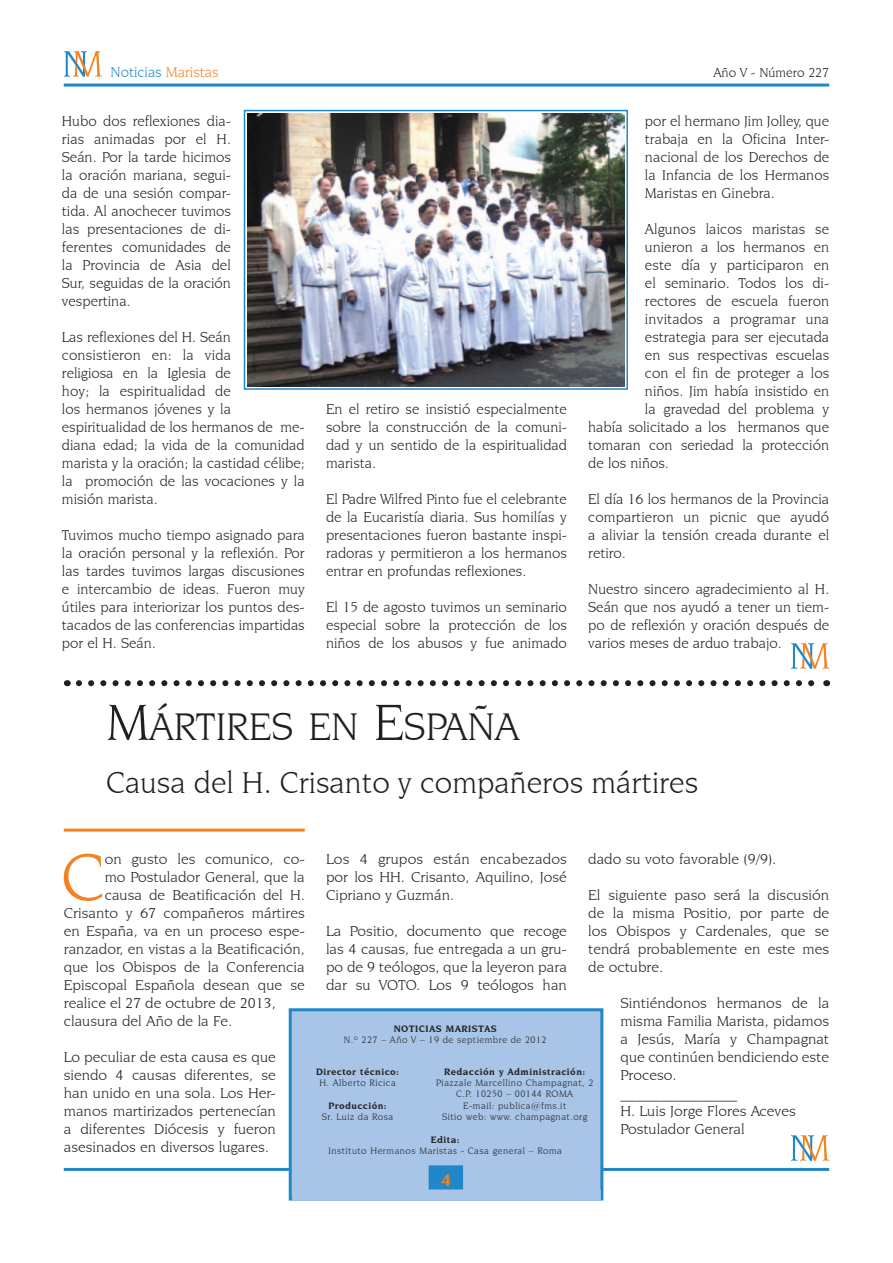
<style>
.page{position:relative;width:893px;height:1263px;background:#fff}
.page>*{position:absolute;margin:0;border:0;box-sizing:border-box;transform-origin:0 0}
.t1{font:70.2px "Novarese IT Cby BT";color:#f58220;scale:1.04 1}
.t2{font:40.5px "Novarese IT Cby BT";color:#231f20}
.t3{font:31.5px "Novarese IT Cby BT";color:#231f20}
.t4{font:700 18px "Novarese IT Cby BT";color:#f58220}
.t5{font:15px/18px "Novarese IT Cby BT";color:#231f20;text-align:justify}
.t6{font:15px/18px "Novarese IT Cby BT";color:#231f20;text-align:justify;scale:1.04 1}
.t7{font:15px "Novarese IT Cby BT";color:#2088c9}
.t8{font:13.5px "Novarese IT Cby BT";color:#231f20}
.t9{font:9.75px/11.2px "Novarese IT Cby BT";letter-spacing:.05em;color:#231f20;text-align:center}
.t10{font:700 9.75px "Novarese IT Cby BT";letter-spacing:.05em;color:#231f20}
.s1{color:#f58220}
.s2{font-size:54px}
</style>
<div class="page">
<hr style="left:64px;top:84px;width:765px;height:3px;background:#2088c9">
<svg style="left:64px;top:51px;width:38px;height:26px"></svg>
<svg style="left:791px;top:1135px;width:38px;height:26px"></svg>
<hr style="left:64px;top:828px;width:241px;height:3px;background:#f58220">
<hr style="left:64px;top:1168px;width:765px;height:3px;background:#2088c9">
<div style="left:289px;top:1008px;width:314px;height:192px;background:#a8c4e6;border:3px solid #2088c9"></div>
<div style="left:429px;top:1165px;width:34px;height:25px;background:#2088c9;border:3px solid #2088c9"></div>
<div style="left:292px;top:1190px;width:309px;height:10px;background:#a8c4e6"></div>
<svg style="left:79px;top:680px;width:736px;height:6px"></svg>
<img style="left:247px;top:113px;width:378px;height:273px">
<div style="left:244px;top:110px;width:384px;height:280px;border:2px solid #2088c9"></div>
<svg style="left:791px;top:643px;width:38px;height:26px"></svg>
<p class="t7" style="left:111px;top:63px;width:110px">Noticias <span class="s1">Maristas</span></p>
<p class="t8" style="left:713px;top:64px;width:117px">Año V - Número 227</p>
<p class="t5" style="left:62px;top:112px;width:171px">Hubo dos reflexiones dia&shy;rias animadas por el H.<br>Seán. Por la tarde hicimos la oración mariana, segui&shy;da de una sesión compar&shy;tida. Al anochecer tuvimos las presentaciones de di&shy;ferentes comunidades de la Provincia de Asia del Sur, seguidas de la oración vespertina.</p>
<p class="t5" style="left:62px;top:328px;width:244px;text-align:left">Las reflexiones del H. Seán consistieron en: la vida<br>religiosa en la Iglesia de<br>hoy; la espiritualidad de<br>los hermanos jóvenes y la espiritualidad de los hermanos de me&shy;diana edad; la vida de la comunidad marista y la oración; la castidad célibe; la promoción de las vocaciones y la misión marista.</p>
<p class="t5" style="left:62px;top:526px;width:244px">Tuvimos mucho tiempo asignado para la oración personal y la reflexión. Por las tardes tuvimos largas discusiones e intercambio de ideas. Fueron muy útiles para interiorizar los puntos des&shy;tacados de las conferencias impartidas por el H. Seán.</p>
<p class="t5" style="left:326px;top:400px;width:242px">En el retiro se insistió especialmente sobre la construcción de la comuni&shy;dad y un sentido de la espiritualidad marista.</p>
<p class="t5" style="left:326px;top:490px;width:242px">El Padre Wilfred Pinto fue el celebrante de la Eucaristía diaria. Sus homilías y presentaciones fueron bastante inspi&shy;radoras y permitieron a los hermanos entrar en profundas reflexiones.</p>
<p class="t5" style="left:326px;top:598px;width:242px">El 15 de agosto tuvimos un seminario especial sobre la protección de los niños de los abusos y fue animado</p>
<p class="t5" style="left:645px;top:112px;width:186px">por el hermano Jim Jolley, que trabaja en la Oficina Inter&shy;nacional de los Derechos de la Infancia de los Hermanos Maristas en Ginebra.</p>
<p class="t5" style="left:645px;top:220px;width:186px">Algunos laicos maristas se</p>
<p class="t5" style="left:645px;top:238px;width:186px">unieron a los hermanos en</p>
<p class="t5" style="left:645px;top:256px;width:186px">este día y participaron en</p>
<p class="t5" style="left:645px;top:274px;width:186px">el seminario. Todos los di-</p>
<p class="t5" style="left:645px;top:292px;width:186px">rectores de escuela fueron</p>
<p class="t5" style="left:645px;top:310px;width:186px">invitados a programar una</p>
<p class="t5" style="left:645px;top:328px;width:186px">estrategia para ser ejecutada</p>
<p class="t5" style="left:645px;top:346px;width:186px">en sus respectivas escuelas</p>
<p class="t5" style="left:645px;top:364px;width:186px">con el fin de proteger a los</p>
<p class="t5" style="left:645px;top:382px;width:186px">niños. Jim había insistido en</p>
<p class="t5" style="left:645px;top:400px;width:186px">la gravedad del problema y</p>
<p class="t5" style="left:588px;top:418px;width:242px">había solicitado a los hermanos que</p>
<p class="t5" style="left:588px;top:436px;width:242px">tomaran con seriedad la protección</p>
<p class="t5" style="left:588px;top:454px;width:82px">de los niños.</p>
<p class="t5" style="left:588px;top:490px;width:242px">El día 16 los hermanos de la Provincia compartieron un picnic que ayudó a aliviar la tensión creada durante el retiro.</p>
<p class="t5" style="left:588px;top:580px;width:242px">Nuestro sincero agradecimiento al H.<br>Seán que nos ayudó a tener un tiem&shy;po de reflexión y oración después de varios meses de arduo trabajo.</p>
<h2 class="t2" style="left:106px;top:703px;width:414px"><span class="s2">M</span>ÁRTIRES EN <span class="s2">E</span>SPAÑA</h2>
<h3 class="t3" style="left:106px;top:764px;width:593px">Causa del H. Crisanto y compañeros mártires</h3>
<h1 class="t1" style="left:61px;top:835px;width:44px">C</h1>
<p class="t6" style="left:105px;top:850px;width:194px">on gusto les comunico, co-</p>
<p class="t6" style="left:105px;top:868px;width:194px">mo Postulador General, que la</p>
<p class="t6" style="left:105px;top:886px;width:194px">causa de Beatificación del H.</p>
<p class="t6" style="left:64px;top:904px;width:233px">Crisanto y 67 compañeros mártires</p>
<p class="t6" style="left:64px;top:922px;width:233px">en España, va en un proceso espe-</p>
<p class="t6" style="left:64px;top:940px;width:233px">ranzador, en vistas a la Beatificación,</p>
<p class="t6" style="left:64px;top:958px;width:233px">que los Obispos de la Conferencia</p>
<p class="t6" style="left:64px;top:976px;width:233px">Episcopal Española desean que se</p>
<p class="t6" style="left:64px;top:994px;width:205px">realice el 27 de octubre de 2013,</p>
<p class="t6" style="left:64px;top:1012px;width:163px">clausura del Año de la Fe.</p>
<p class="t6" style="left:64px;top:1048px;width:206px">Lo peculiar de esta causa es que siendo 4 causas diferentes, se han unido en una sola. Los Her&shy;manos martirizados pertenecían a diferentes Diócesis y fueron asesinados en diversos lugares.</p>
<p class="t6" style="left:326px;top:850px;width:233px">Los 4 grupos están encabezados por los HH. Crisanto, Aquilino, José Cipriano y Guzmán.</p>
<p class="t6" style="left:326px;top:922px;width:233px">La Positio, documento que recoge las 4 causas, fue entregada a un gru&shy;po de 9 teólogos, que la leyeron para dar su VOTO. Los 9 teólogos han</p>
<p class="t6" style="left:588px;top:850px;width:182px">dado su voto favorable (9/9).</p>
<p class="t6" style="left:588px;top:886px;width:233px">El siguiente paso será la discusión de la misma Positio, por parte de los Obispos y Cardenales, que se tendrá probablemente en este mes de octubre.</p>
<p class="t6" style="left:620px;top:994px;width:202px;text-align:left">Sintiéndonos hermanos de la misma Familia Marista, pidamos a Jesús, María y Champagnat que continúen bendiciendo este<br>Proceso.<br>_______________<br>H. Luis Jorge Flores Aceves<br>Postulador General</p>
<p class="t10" style="left:394px;top:1023px;width:104px">noticiaS MARISTAS</p>
<p class="t9" style="left:344px;top:1034px;width:204px">N.º 227 – Año V – 19 de septiembre de 2012</p>
<p class="t10" style="left:316px;top:1066px;width:85px">Director técnico:</p>
<p class="t9" style="left:319px;top:1077px;width:78px">H. Alberto Ricica</p>
<p class="t10" style="left:328px;top:1099px;width:60px">Producción:</p>
<p class="t9" style="left:322px;top:1111px;width:73px">Sr. Luiz da Rosa</p>
<p class="t10" style="left:444px;top:1066px;width:143px">Redacción y Administración:</p>
<p class="t9" style="left:436px;top:1077px;width:159px">Piazzale Marcellino Champagnat, 2<br>C.P. 10250 – 00144 ROMA<br>E-mail: publica@fms.it<br>Sitio web: www. champagnat.org</p>
<p class="t10" style="left:431px;top:1133px;width:30px">Edita:</p>
<p class="t9" style="left:328px;top:1145px;width:235px">Instituto Hermanos Maristas - Casa general – Roma</p>
<p class="t4" style="left:441px;top:1169px;width:12px">4</p>
</div>
